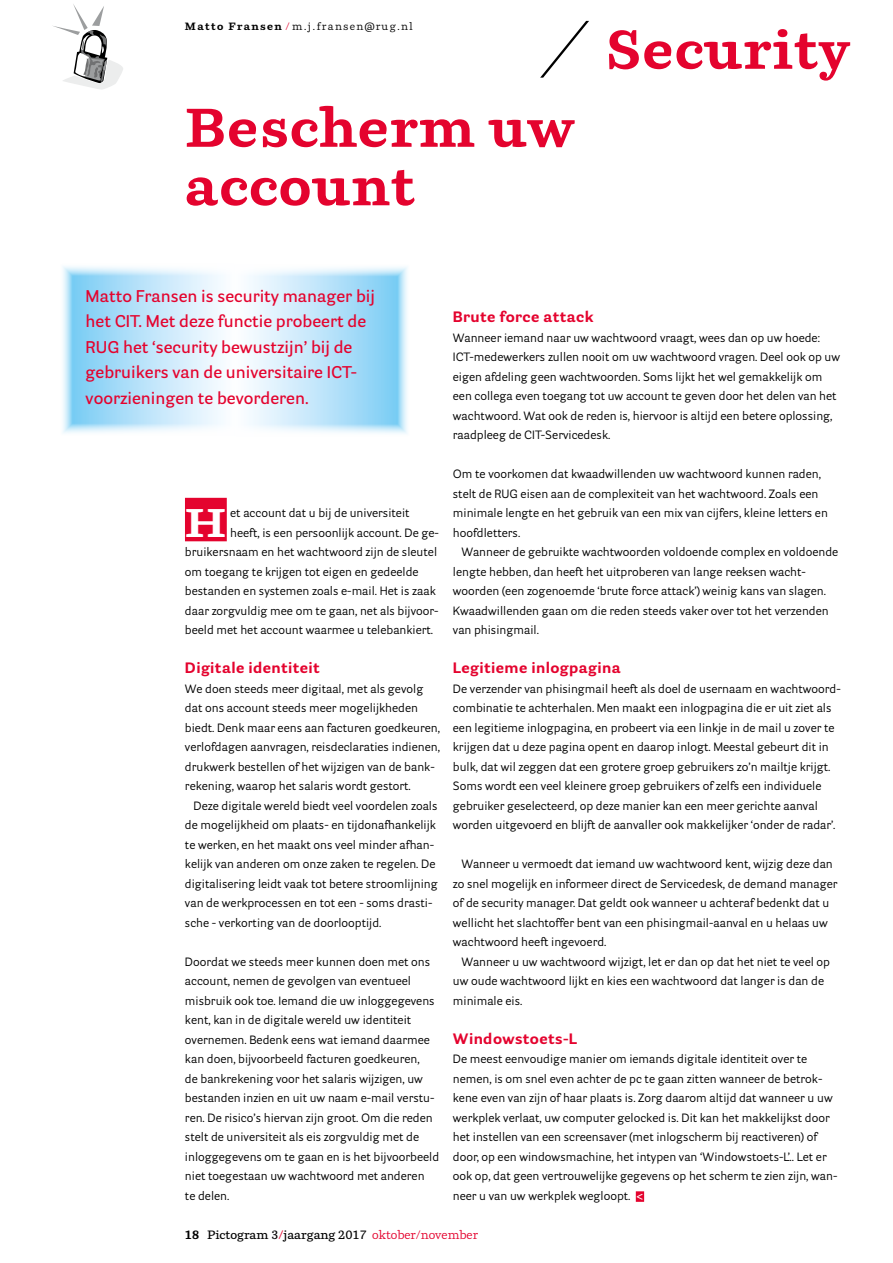
<style>
.page{position:relative;width:893px;height:1263px;background:#fff}
.page>*{position:absolute;margin:0;border:0;box-sizing:border-box;transform-origin:0 0}
.t1{font:700 54px/58.5px "Parry";letter-spacing:.025em;color:#e4032e}
.t2{font:700 39.75px "Parry";color:#fff;scale:1.15 1}
.t3{font:600 16.5px/25.5px "Parry Grotesque";color:#e4032e}
.t4{font:700 15px "Parry Grotesque";letter-spacing:.025em;color:#e4032e}
.t5{font:12px/19.5px "Parry Grotesque";color:#000}
.t6{font:600 12px "Parry";color:#000}
.t7{font:10.5px "Parry";letter-spacing:.125em;color:#000}
.s1{font-weight:700}
.s2{color:#e4032e}
.s3{font-family:"Parry";font-weight:600;color:#fff}
.s4{font-weight:400;color:#e4032e}
</style>
<div class="page">
<svg style="left:540px;top:20px;width:49px;height:58px"></svg>
<svg style="left:53px;top:4px;width:70px;height:86px"></svg>
<svg style="left:248px;top:267px;width:159px;height:167px;background:#bfe5fa"></svg>
<svg style="left:63px;top:266px;width:160px;height:167px;background:#bfe5fa"></svg>
<div style="left:185px;top:498px;width:42px;height:43px;background:#e4032e"></div>
<div style="left:636px;top:1191px;width:8px;height:11px;background:#e4032e"></div>
<p class="t7" style="left:185px;top:20px;width:229px"><span class="s1">Matto Fransen</span> <span class="s2">/</span> m.j.fransen@rug.nl</p>
<h1 class="t1" style="left:185px;top:97px;width:391px">Bescherm uw account</h1>
<h1 class="t1" style="left:606px;top:19px;width:245px">Security</h1>
<h3 class="t3" style="left:86px;top:282px;width:291px">Matto Fransen is security manager bij het CIT. Met deze functie probeert de RUG het ‘security bewustzijn’ bij de gebruikers van de universitaire ICT&shy;voorzieningen te bevorderen.</h3>
<p class="t4" style="left:453px;top:307px;width:142px">Brute force attack</p>
<p class="t5" style="left:453px;top:328px;width:389px">Wanneer iemand naar uw wachtwoord vraagt, wees dan op uw hoede:<br>ICT-medewerkers zullen nooit om uw wachtwoord vragen. Deel ook op uw eigen afdeling geen wachtwoorden. Soms lijkt het wel gemakkelijk om een collega even toegang tot uw account te geven door het delen van het wachtwoord. Wat ook de reden is, hiervoor is altijd een betere oplossing, raadpleeg de CIT-Servicedesk.</p>
<p class="t5" style="left:453px;top:464px;width:377px">Om te voorkomen dat kwaadwillenden uw wachtwoord kunnen raden, stelt de RUG eisen aan de complexiteit van het wachtwoord. Zoals een minimale lengte en het gebruik van een mix van cijfers, kleine letters en hoofdletters.</p>
<p class="t5" style="left:453px;top:542px;width:387px;text-indent:9px">Wanneer de gebruikte wachtwoorden voldoende complex en voldoende lengte hebben, dan heeft het uitproberen van lange reeksen wacht&shy;woorden (een zogenoemde ‘brute force attack’) weinig kans van slagen.<br>Kwaadwillenden gaan om die reden steeds vaker over tot het verzenden van phisingmail.</p>
<p class="t4" style="left:453px;top:658px;width:169px">Legitieme inlogpagina</p>
<p class="t5" style="left:453px;top:678px;width:389px">De verzender van phisingmail heeft als doel de usernaam en wachtwoord&shy;combinatie te achterhalen. Men maakt een inlogpagina die er uit ziet als een legitieme inlogpagina, en probeert via een linkje in de mail u zover te krijgen dat u deze pagina opent en daarop inlogt. Meestal gebeurt dit in bulk, dat wil zeggen dat een grotere groep gebruikers zo’n mailtje krijgt.<br>Soms wordt een veel kleinere groep gebruikers of zelfs een individuele gebruiker geselecteerd, op deze manier kan een meer gerichte aanval worden uitgevoerd en blijft de aanvaller ook makkelijker ‘onder de radar’.</p>
<p class="t5" style="left:453px;top:854px;width:386px;text-indent:9px">Wanneer u vermoedt dat iemand uw wachtwoord kent, wijzig deze dan zo snel mogelijk en informeer direct de Servicedesk, de demand manager of de security manager. Dat geldt ook wanneer u achteraf bedenkt dat u wellicht het slachtoffer bent van een phisingmail-aanval en u helaas uw wachtwoord heeft ingevoerd.</p>
<p class="t5" style="left:453px;top:951px;width:379px;text-indent:9px">Wanneer u uw wachtwoord wijzigt, let er dan op dat het niet te veel op uw oude wachtwoord lijkt en kies een wachtwoord dat langer is dan de minimale eis.</p>
<p class="t4" style="left:453px;top:1029px;width:126px">Windowstoets-L</p>
<p class="t5" style="left:453px;top:1049px;width:386px">De meest eenvoudige manier om iemands digitale identiteit over te nemen, is om snel even achter de pc te gaan zitten wanneer de betrok&shy;kene even van zijn of haar plaats is. Zorg daarom altijd dat wanneer u uw werkplek verlaat, uw computer gelocked is. Dit kan het makkelijkst door het instellen van een screensaver (met inlogscherm bij reactiveren) of door, op een windowsmachine, het intypen van ‘Windowstoets-L’.. Let er ook op, dat geen vertrouwelijke gegevens op het scherm te zien zijn, wan&shy;neer u van uw werkplek wegloopt. <span class="s3">&lt;</span></p>
<p class="t6" style="left:185px;top:1227px;width:295px"><span class="s1">18</span> Pictogram 3<span class="s2">/</span>jaargang 2017 <span class="s4">oktober/november</span></p>
<h2 class="t2" style="left:185px;top:498px;width:38px">H</h2>
<p class="t5" style="left:230px;top:503px;width:181px">et account dat u bij de universiteit</p>
<p class="t5" style="left:230px;top:523px;width:210px">heeft, is een persoonlijk account. De ge-</p>
<p class="t5" style="left:185px;top:542px;width:254px">bruikersnaam en het wachtwoord zijn de sleutel</p>
<p class="t5" style="left:185px;top:562px;width:235px">om toegang te krijgen tot eigen en gedeelde</p>
<p class="t5" style="left:185px;top:581px;width:252px">bestanden en systemen zoals e-mail. Het is zaak</p>
<p class="t5" style="left:185px;top:601px;width:255px">daar zorgvuldig mee om te gaan, net als bijvoor-</p>
<p class="t5" style="left:185px;top:620px;width:250px">beeld met het account waarmee u telebankiert.</p>
<p class="t4" style="left:185px;top:658px;width:136px">Digitale identiteit</p>
<p class="t5" style="left:185px;top:678px;width:257px">We doen steeds meer digitaal, met als gevolg dat ons account steeds meer mogelijkheden biedt. Denk maar eens aan facturen goedkeuren, verlofdagen aanvragen, reisdeclaraties indienen, drukwerk bestellen of het wijzigen van de bank&shy;rekening, waarop het salaris wordt gestort.</p>
<p class="t5" style="left:185px;top:795px;width:254px;text-indent:9px">Deze digitale wereld biedt veel voordelen zoals de mogelijkheid om plaats- en tijdonafhankelijk te werken, en het maakt ons veel minder afhan&shy;kelijk van anderen om onze zaken te regelen. De digitalisering leidt vaak tot betere stroomlijning van de werkprocessen en tot een - soms drasti&shy;sche - verkorting van de doorlooptijd.</p>
<p class="t5" style="left:185px;top:951px;width:256px">Doordat we steeds meer kunnen doen met ons account, nemen de gevolgen van eventueel misbruik ook toe. Iemand die uw inloggegevens kent, kan in de digitale wereld uw identiteit overnemen. Bedenk eens wat iemand daarmee kan doen, bijvoorbeeld facturen goedkeuren,<br>de bankrekening voor het salaris wijzigen, uw bestanden inzien en uit uw naam e-mail verstu&shy;ren. De risico’s hiervan zijn groot. Om die reden stelt de universiteit als eis zorgvuldig met de inloggegevens om te gaan en is het bijvoorbeeld niet toegestaan uw wachtwoord met anderen<br>te delen.</p>
</div>
